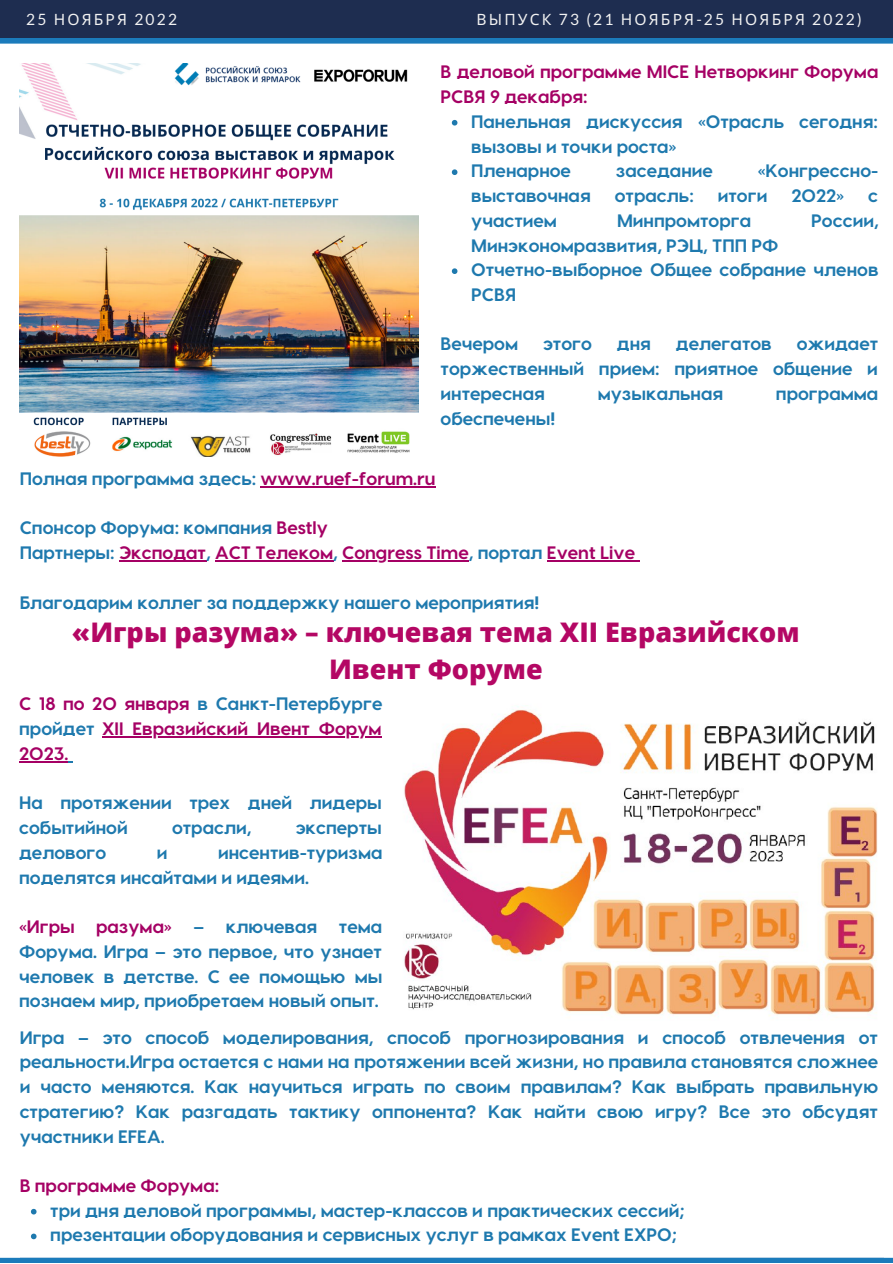
<style>
.page{position:relative;width:893px;height:1264px;background:#fff}
.page>*{position:absolute;margin:0;border:0;box-sizing:border-box;transform-origin:0 0}
.t1{font:800 27px/37px "Open Sans";color:#b40764;text-align:center}
.t2{font:700 18px/24.8px "Visby CF";color:#1e79ae}
.t3{font:700 18px/24.8px "Visby CF";color:#a50064}
.t4{font:15.6px "Noto Sans";letter-spacing:.14em;color:#f2f2f2}
.t5{font:15.6px "Lato";letter-spacing:.14em;color:#f2f2f2}
.s1{font-family:"Noto Sans"}
.s2{font-family:"Lato"}
.s3{color:#a50064}
.s4{color:#1e79ae}
</style>
<div class="page">
<div style="left:0;top:0;width:892px;height:38px;background:#1e2d50"></div>
<div style="left:0;top:1257px;width:892px;height:5px;background:#1b7bbb"></div>
<div style="left:0;top:38px;width:892px;height:6px;background:#1b7bbb"></div>
<img style="left:403px;top:706px;width:475px;height:311px">
<svg style="left:31px;top:1208px;width:6px;height:6px"></svg>
<svg style="left:31px;top:1233px;width:6px;height:6px"></svg>
<hr style="left:102px;top:736px;width:279px;height:1px;background:#a50064">
<hr style="left:19px;top:761px;width:49px;height:1px;background:#a50064">
<svg style="left:452px;top:120px;width:5px;height:5px"></svg>
<svg style="left:452px;top:169px;width:5px;height:6px"></svg>
<svg style="left:452px;top:268px;width:5px;height:6px"></svg>
<img style="left:20px;top:63px;width:399px;height:393px">
<hr style="left:260px;top:486px;width:175px;height:1px;background:#a50064">
<hr style="left:119px;top:560px;width:87px;height:1px;background:#a50064">
<hr style="left:215px;top:560px;width:118px;height:1px;background:#a50064">
<hr style="left:342px;top:560px;width:126px;height:1px;background:#a50064">
<hr style="left:547px;top:560px;width:88px;height:1px;background:#a50064">
<p class="t5" style="left:26px;top:10px;width:152px">25 <span class="s1">НОЯБРЯ</span> 2022</p>
<p class="t4" style="left:476px;top:8px;width:386px">ВЫПУСК <span class="s2">73 (21</span> НОЯБРЯ<span class="s2">-25</span> НОЯБРЯ <span class="s2">2022)</span></p>
<p class="t3" style="left:440px;top:59px;width:439px">В деловой программе MICE Нетворкинг Форума<br>РСВЯ 9 декабря:</p>
<p class="t2" style="left:471px;top:108px;width:408px">Панельная дискуссия «Отрасль сегодня: вызовы и точки роста»<br>Пленарное</p>
<p class="t2" style="left:616px;top:157px;width:98px">заседание</p>
<p class="t2" style="left:757px;top:157px;width:122px">«Конгрессно-</p>
<p class="t2" style="left:471px;top:182px;width:121px">выставочная</p>
<p class="t2" style="left:614px;top:182px;width:80px">отрасль:</p>
<p class="t2" style="left:717px;top:182px;width:51px">итоги</p>
<p class="t2" style="left:791px;top:182px;width:54px">2022»</p>
<p class="t2" style="left:868px;top:182px;width:11px">с</p>
<p class="t2" style="left:471px;top:207px;width:87px">участием</p>
<p class="t2" style="left:617px;top:207px;width:136px">Минпромторга</p>
<p class="t2" style="left:811px;top:207px;width:69px">России,</p>
<p class="t2" style="left:471px;top:232px;width:409px">Минэкономразвития, РЭЦ, ТПП РФ<br>Отчетно-выборное Общее собрание членов<br>РСВЯ</p>
<p class="t2" style="left:440px;top:331px;width:79px">Вечером</p>
<p class="t2" style="left:543px;top:331px;width:50px">этого</p>
<p class="t2" style="left:617px;top:331px;width:36px">дня</p>
<p class="t2" style="left:676px;top:331px;width:97px">делегатов</p>
<p class="t2" style="left:440px;top:331px;width:439px;text-align:justify;text-indent:356px">ожидает торжественный прием: приятное общение и интересная</p>
<p class="t2" style="left:597px;top:380px;width:127px">музыкальная</p>
<p class="t2" style="left:776px;top:380px;width:104px">программа</p>
<p class="t2" style="left:440px;top:405px;width:116px">обеспечены!</p>
<p class="t2" style="left:20px;top:465px;width:417px">Полная программа здесь: <span class="s3">www.ruef-forum.ru</span></p>
<p class="t3" style="left:20px;top:514px;width:617px"><span class="s4">Спонсор Форума: компания</span> Bestly<br><span class="s4">Партнеры:</span> Эксподат<span class="s4">,</span> АСТ Телеком<span class="s4">,</span> Congress Time<span class="s4">, портал</span> Event Live</p>
<p class="t2" style="left:20px;top:589px;width:521px">Благодарим коллег за поддержку нашего мероприятия!</p>
<h1 class="t1" style="left:72px;top:612px;width:729px">«Игры разума» – ключевая тема XII Евразийском<br>Ивент Форуме</h1>
<p class="t3" style="left:19px;top:690px;width:365px;text-align:justify">С 18 по 20 января <span class="s4">в Санкт-Петербурге пройдет</span> XII Евразийский Ивент Форум 2023.</p>
<p class="t2" style="left:19px;top:789px;width:364px">На протяжении трех дней лидеры событийной</p>
<p class="t2" style="left:172px;top:814px;width:81px">отрасли,</p>
<p class="t2" style="left:296px;top:814px;width:88px">эксперты</p>
<p class="t2" style="left:19px;top:839px;width:89px">делового</p>
<p class="t2" style="left:157px;top:839px;width:12px">и</p>
<p class="t2" style="left:19px;top:839px;width:365px;text-indent:199px">инсентив-туризма поделятся инсайтами и идеями.</p>
<p class="t2" style="left:19px;top:913px;width:365px;text-align:justify"><span class="s3">«Игры разума»</span> – ключевая тема Форума. Игра – это первое, что узнает человек в детстве. С ее помощью мы познаем мир, приобретаем новый опыт.</p>
<p class="t2" style="left:20px;top:1023px;width:860px;text-align:justify">Игра – это способ моделирования, способ прогнозирования и способ отвлечения от реальности.Игра остается с нами на протяжении всей жизни, но правила становятся сложнее и часто меняются. Как научиться играть по своим правилам? Как выбрать правильную стратегию? Как разгадать тактику оппонента? Как найти свою игру? Все это обсудят участники EFEA.</p>
<p class="t3" style="left:20px;top:1172px;width:201px">В программе Форума:</p>
<p class="t2" style="left:50px;top:1196px;width:635px">три дня деловой программы, мастер-классов и практических сессий; презентации оборудования и сервисных услуг в рамках Event EXPO;</p>
</div>
